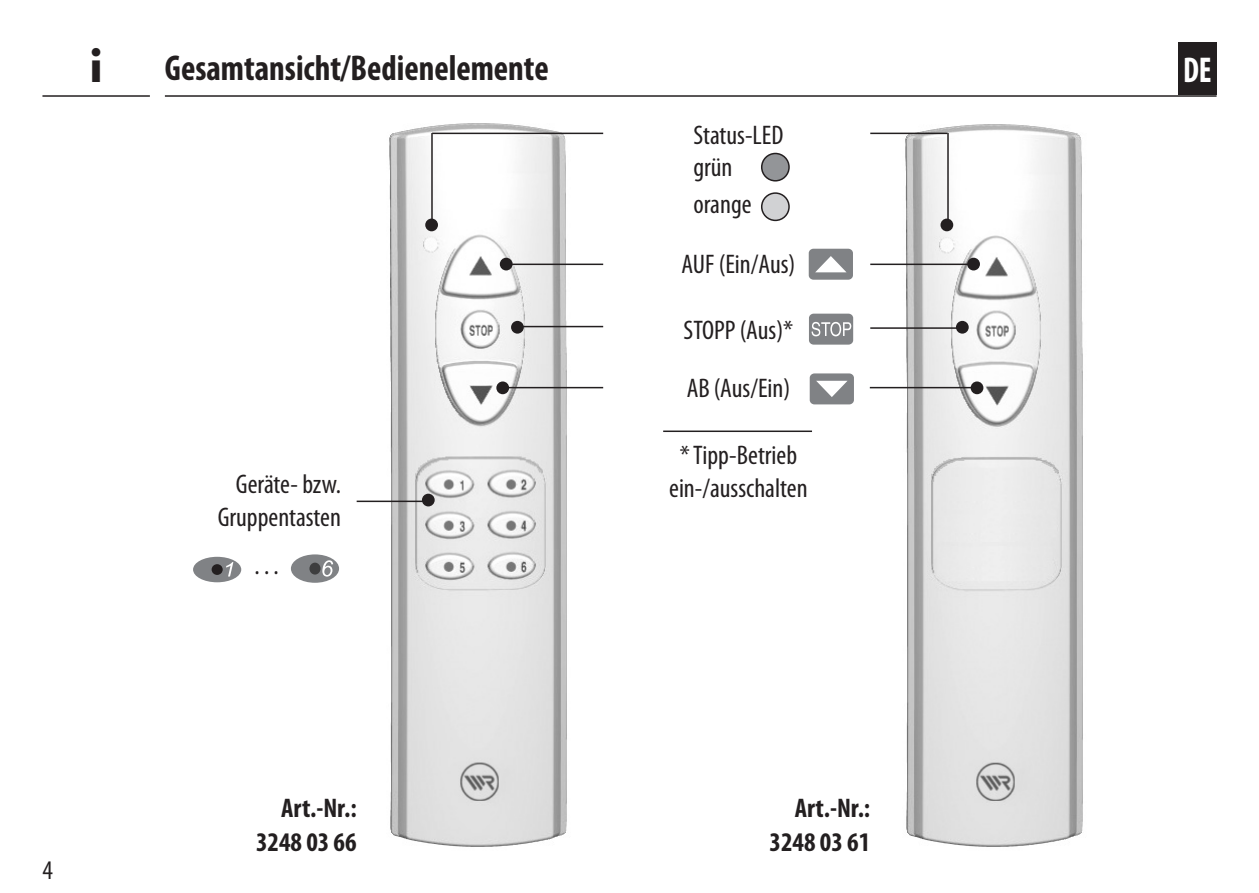
<style>
.page{position:relative;width:1259px;height:893px;background:#fff}
.page>*{position:absolute;margin:0;border:0;box-sizing:border-box;transform-origin:0 0}
.Informations_-_Icon{font:700 42px "Futura";color:#231f20}
.Kapitelüberschriften{font:700 condensed 36px "Myriad Pro";color:#231f20;scale:.95 1}
.t1{font:700 condensed 36px "Myriad Pro";color:#fff;scale:.9 1}
.Fließtext_-_DE{font:condensed 27px/32.4px "Myriad Pro";color:#231f20;text-align:right}
.Untertitel_-_DE{font:700 condensed 27px/33.6px "Myriad Pro";color:#231f20;text-align:right}
</style>
<div class="page">
<hr style="left:165px;top:95px;width:1051px;height:2px;background:#231f20">
<hr style="left:42px;top:95px;width:108px;height:2px;background:#231f20">
<div style="left:1178px;top:42px;width:38px;height:53px;background:#231f20"></div>
<img style="left:382px;top:123px;width:192px;height:724px">
<hr style="left:357px;top:501px;width:69px;height:1px;background:#231f20">
<div style="left:422px;top:494px;width:13px;height:12px;background:#231f20;border-radius:50%"></div>
<div style="left:193px;top:557px;width:48px;height:25px;background:#808285;border-radius:50%"></div>
<div style="left:212px;top:564px;width:11px;height:11px;background:#231f20;border-radius:50%"></div>
<svg style="left:226px;top:562px;width:7px;height:14px"></svg>
<div style="left:291px;top:554px;width:48px;height:29px;background:#808285;border-radius:50%"></div>
<div style="left:309px;top:563px;width:11px;height:12px;background:#3e3e3f;border-radius:50%"></div>
<svg style="left:322px;top:560px;width:11px;height:17px"></svg>
<hr style="left:432px;top:133px;width:171px;height:1px;background:#231f20">
<hr style="left:431px;top:133px;width:2px;height:95px;background:#231f20">
<div style="left:425px;top:219px;width:13px;height:12px;background:#231f20;border-radius:50%"></div>
<hr style="left:504px;top:264px;width:99px;height:1px;background:#231f20">
<div style="left:500px;top:258px;width:12px;height:12px;background:#231f20;border-radius:50%"></div>
<hr style="left:502px;top:387px;width:101px;height:1px;background:#231f20">
<div style="left:496px;top:381px;width:13px;height:13px;background:#231f20;border-radius:50%"></div>
<hr style="left:517px;top:326px;width:86px;height:1px;background:#231f20">
<div style="left:511px;top:321px;width:13px;height:13px;background:#231f20;border-radius:50%"></div>
<img style="left:898px;top:124px;width:185px;height:723px">
<hr style="left:870px;top:133px;width:77px;height:1px;background:#231f20">
<hr style="left:947px;top:133px;width:1px;height:95px;background:#231f20">
<div style="left:940px;top:219px;width:13px;height:12px;background:#231f20;border-radius:50%"></div>
<hr style="left:870px;top:264px;width:105px;height:1px;background:#231f20">
<div style="left:967px;top:258px;width:13px;height:12px;background:#231f20;border-radius:50%"></div>
<hr style="left:870px;top:387px;width:107px;height:1px;background:#231f20">
<div style="left:970px;top:381px;width:13px;height:13px;background:#231f20;border-radius:50%"></div>
<hr style="left:870px;top:327px;width:92px;height:2px;background:#231f20">
<div style="left:956px;top:321px;width:12px;height:13px;background:#231f20;border-radius:50%"></div>
<div style="left:808px;top:249px;width:45px;height:31px;background:#808285;border-radius:5px"></div>
<svg style="left:815px;top:256px;width:31px;height:16px"></svg>
<div style="left:809px;top:314px;width:44px;height:31px;background:#808285;border-radius:5px"></div>
<svg style="left:811px;top:322px;width:40px;height:14px"></svg>
<div style="left:809px;top:373px;width:45px;height:31px;background:#808285;border-radius:5px"></div>
<svg style="left:816px;top:381px;width:31px;height:16px"></svg>
<div style="left:761px;top:153px;width:28px;height:28px;background:#939598;border-radius:50%"></div>
<div style="left:761px;top:153px;width:29px;height:29px;border:2px solid #231f20;border-radius:50%"></div>
<div style="left:761px;top:193px;width:28px;height:27px;background:#d1d2d4;border-radius:50%"></div>
<div style="left:761px;top:192px;width:29px;height:29px;border:2px solid #231f20;border-radius:50%"></div>
<hr style="left:663px;top:431px;width:149px;height:1px;background:#231f20">
<p class="Informations_-_Icon" style="left:90px;top:37px;width:14px">i</p>
<p class="Kapitelüberschriften" style="left:165px;top:48px;width:405px">Gesamtansicht/Bedienelemente</p>
<p class="Fließtext_-_DE" style="left:42px;top:855px;width:12px">4</p>
<p class="Fließtext_-_DE" style="left:218px;top:468px;width:125px">Geräte- bzw.<br>Gruppentasten</p>
<p class="Fließtext_-_DE" style="left:254px;top:550px;width:26px">. . .</p>
<p class="Untertitel_-_DE" style="left:256px;top:792px;width:102px">Art.-Nr.:<br>3248 03 66</p>
<p class="Fließtext_-_DE" style="left:693px;top:119px;width:91px">Status-LED</p>
<p class="Fließtext_-_DE" style="left:693px;top:151px;width:41px">grün</p>
<p class="Fließtext_-_DE" style="left:693px;top:189px;width:60px">orange</p>
<p class="Fließtext_-_DE" style="left:681px;top:248px;width:115px">AUF (Ein/Aus)</p>
<p class="Fließtext_-_DE" style="left:683px;top:314px;width:111px">STOPP (Aus)*</p>
<p class="Fließtext_-_DE" style="left:686px;top:372px;width:105px">AB (Aus/Ein)</p>
<p class="Fließtext_-_DE" style="left:669px;top:440px;width:140px;text-align:center">* Tipp-Betrieb ein-/ausschalten</p>
<p class="Untertitel_-_DE" style="left:769px;top:792px;width:102px">Art.-Nr.:<br>3248 03 61</p>
<h2 class="t1" style="left:1183px;top:50px;width:33px">DE</h2>
</div>
